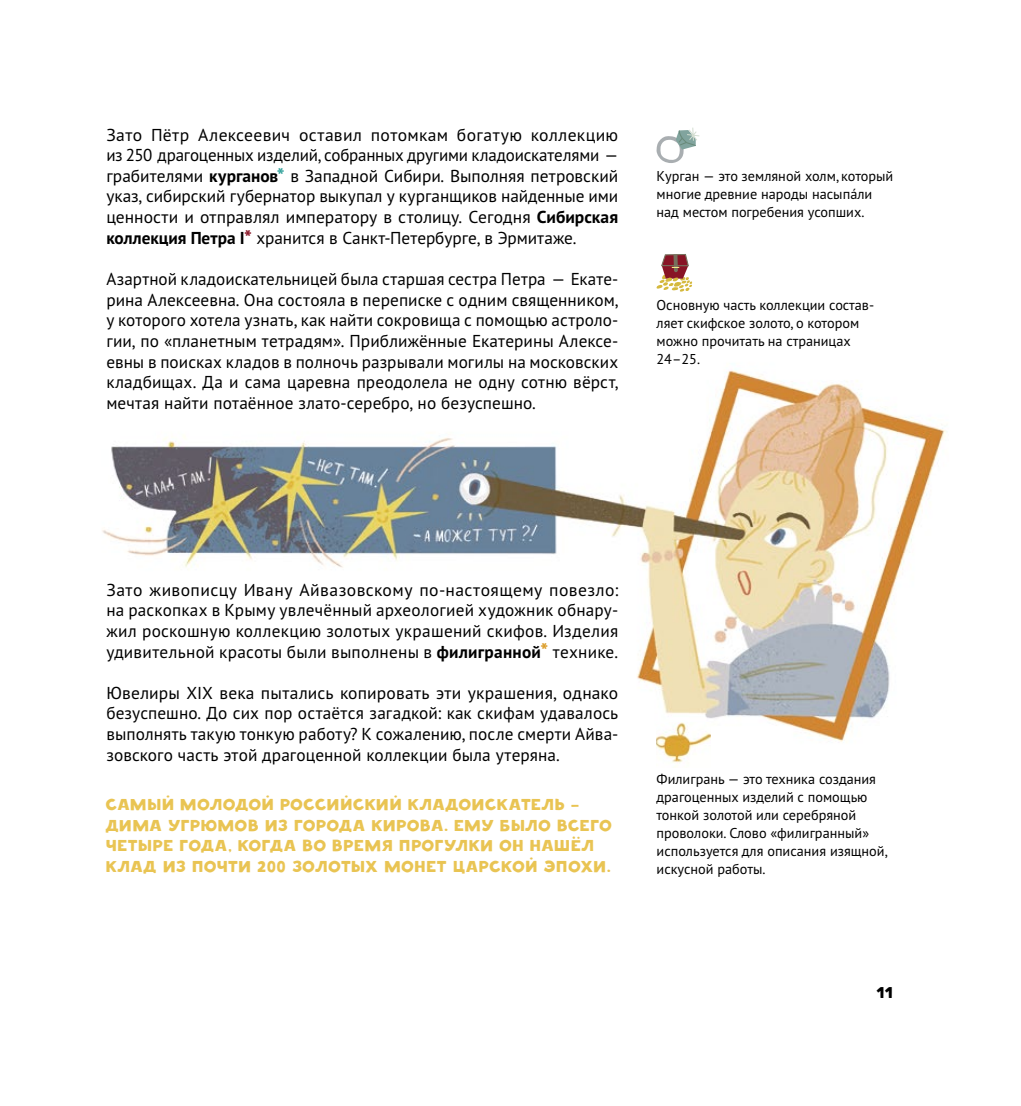
<style>
.page{position:relative;width:1021px;height:1106px;background:#fff}
.page>*{position:absolute;margin:0;border:0;box-sizing:border-box;transform-origin:0 0}
.t1{font:17.25px/20.7px "PT Sans";letter-spacing:.01em;color:#000;text-align:justify}
.t2{font:17.25px/20.7px "Shadow";color:#e9c453}
.t3{font:17.25px "Shadow";color:#000}
.t4{font:14.25px/18px "PT Sans";color:#000}
.s1{font-weight:700}
.s2{font-weight:700;font-size:20.7px;color:#34a29c}
.s3{font-weight:700;font-size:20.7px;color:#881425}
.s4{font-weight:700;font-size:20.7px;color:#da9a23}
</style>
<div class="page">
<img style="left:102px;top:127px;width:844px;height:615px">
<svg style="left:656px;top:128px;width:43px;height:35px"></svg>
<svg style="left:656px;top:254px;width:36px;height:37px"></svg>
<img style="left:656px;top:722px;width:54px;height:41px">
<p class="t1" style="left:106px;top:124px;width:513px">Зато Пётр Алексеевич оставил потомкам богатую коллекцию из 250 драгоценных изделий, собранных другими кладоискателями — грабителями <span class="s1">курганов</span><span class="s2">*</span> в Западной Сибири. Выполняя петровский указ, сибирский губернатор выкупал у курганщиков найденные ими ценности и отправлял императору в столицу. Сегодня <span class="s1">Сибирская коллекция Петра I</span><span class="s3">*</span> хранится в Санкт-Петербурге, в Эрмитаже.</p>
<p class="t1" style="left:106px;top:268px;width:513px">Азартной кладоискательницей была старшая сестра Петра — Екате&shy;рина Алексеевна. Она состояла в переписке с одним священником, у которого хотела узнать, как найти сокровища с помощью астроло&shy;гии, по «планетным тетрадям». Приближённые Екатерины Алексе&shy;евны в поисках кладов в полночь разрывали могилы на московских кладбищах. Да и сама царевна преодолела не одну сотню вёрст, мечтая найти потаённое злато-серебро, но безуспешно.</p>
<p class="t4" style="left:656px;top:167px;width:238px">Курган — это земляной холм, который многие древние народы насыпа́ли над местом погребения усопших.</p>
<p class="t4" style="left:656px;top:295px;width:219px">Основную часть коллекции состав&shy;ляет скифское золото, о котором можно прочитать на страницах<br>24–25.</p>
<p class="t1" style="left:106px;top:579px;width:513px">Зато живописцу Ивану Айвазовскому по-настоящему повезло: на раскопках в Крыму увлечённый археологией художник обнару&shy;жил роскошную коллекцию золотых украшений скифов. Изделия удивительной красоты были выполнены в <span class="s1">филигранной</span><span class="s4">*</span> технике.</p>
<p class="t1" style="left:106px;top:682px;width:513px">Ювелиры XIX века пытались копировать эти украшения, однако безуспешно. До сих пор остаётся загадкой: как скифам удавалось выполнять такую тонкую работу? К сожалению, после смерти Айва&shy;зовского часть этой драгоценной коллекции была утеряна.</p>
<p class="t2" style="left:106px;top:794px;width:508px">Самый молодой российский кладоискатель — Дима Угрюмов из города Кирова. Ему было всего четыре года, когда во время прогулки он нашёл клад из почти 200 золотых монет царской эпохи.</p>
<p class="t4" style="left:656px;top:769px;width:232px">Филигрань — это техника создания драгоценных изделий с помощью тонкой золотой или серебряной проволоки. Слово «филигранный» используется для описания изящной, искусной работы.</p>
<p class="t3" style="left:876px;top:983px;width:18px">11</p>
</div>
